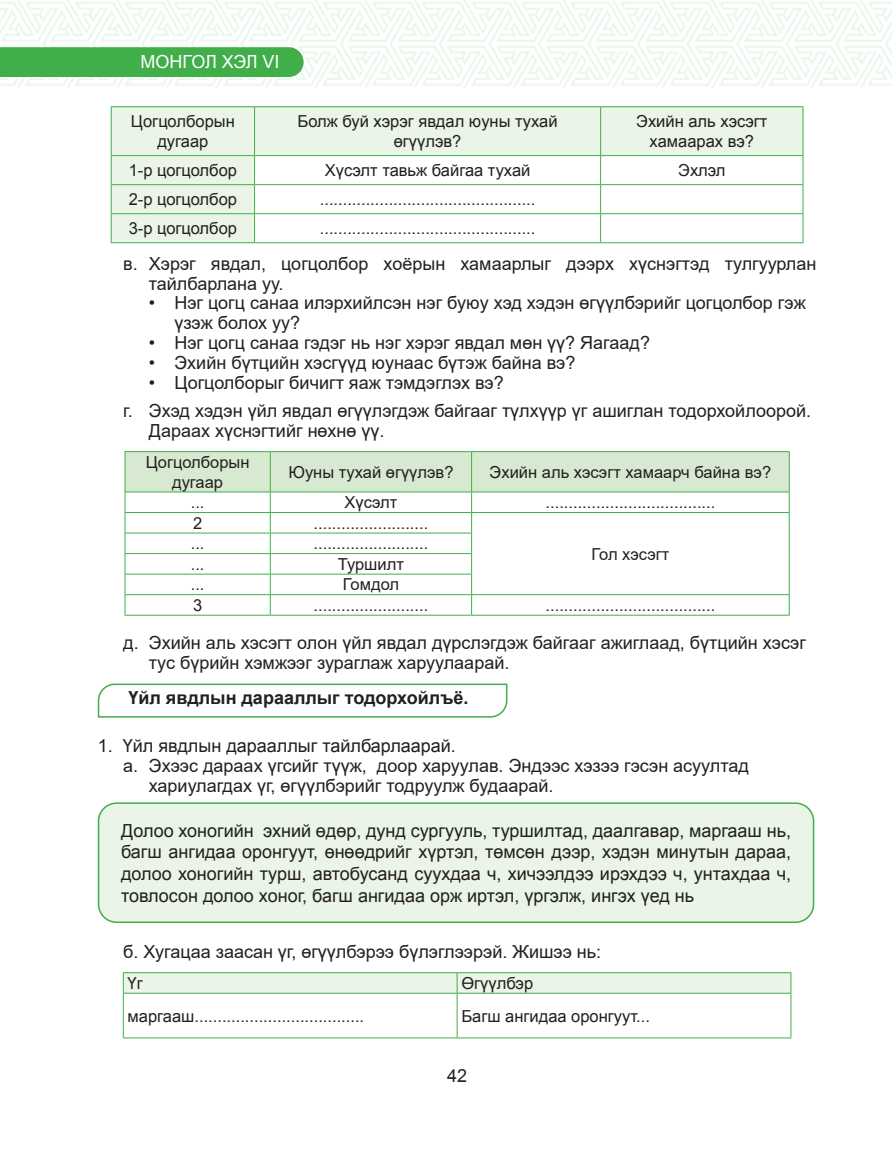
<style>
.page{position:relative;width:893px;height:1149px;background:#fff}
.page>*{position:absolute;margin:0;border:0;box-sizing:border-box;transform-origin:0 0}
.t1{font:18px/19.8px "Arial";color:#231f20}
.t2{font:18px/21.6px "MAK Arial";color:#231f20;text-align:justify}
.t3{font:700 18px "Arial";color:#231f20}
.t4{font:18px "MAK Arial";letter-spacing:-.005em;color:#fff}
.t5{font:16.5px/19.8px "MAK Arial";color:#231f20;text-align:center}
.t6{font:16.5px/19.8px "Arial";color:#231f20;text-align:center}
</style>
<div class="page">
<svg style="left:0;top:0;width:892px;height:87px"></svg>
<svg style="left:112px;top:107px;width:691px;height:135px;fill:#eaf4e7"></svg>
<hr style="left:111px;top:106px;width:144px;height:1px;background:#40ae49">
<hr style="left:111px;top:107px;width:1px;height:48px;background:#40ae49">
<hr style="left:255px;top:106px;width:346px;height:1px;background:#40ae49">
<hr style="left:254px;top:107px;width:1px;height:48px;background:#40ae49">
<hr style="left:601px;top:106px;width:202px;height:1px;background:#40ae49">
<hr style="left:600px;top:107px;width:1px;height:48px;background:#40ae49">
<hr style="left:803px;top:107px;width:1px;height:48px;background:#40ae49">
<hr style="left:111px;top:155px;width:144px;height:1px;background:#40ae49">
<hr style="left:255px;top:155px;width:346px;height:1px;background:#40ae49">
<hr style="left:601px;top:155px;width:202px;height:1px;background:#40ae49">
<hr style="left:111px;top:184px;width:144px;height:1px;background:#40ae49">
<hr style="left:255px;top:184px;width:346px;height:1px;background:#40ae49">
<hr style="left:601px;top:184px;width:202px;height:1px;background:#40ae49">
<hr style="left:111px;top:213px;width:144px;height:1px;background:#40ae49">
<svg style="left:111px;top:156px;width:1px;height:86px"></svg>
<hr style="left:255px;top:213px;width:346px;height:1px;background:#40ae49">
<svg style="left:254px;top:156px;width:1px;height:86px"></svg>
<hr style="left:601px;top:213px;width:202px;height:1px;background:#40ae49">
<svg style="left:600px;top:156px;width:1px;height:86px"></svg>
<svg style="left:803px;top:156px;width:1px;height:86px"></svg>
<hr style="left:111px;top:242px;width:144px;height:1px;background:#40ae49">
<hr style="left:255px;top:242px;width:346px;height:1px;background:#40ae49">
<hr style="left:601px;top:242px;width:202px;height:1px;background:#40ae49">
<svg style="left:125px;top:451px;width:665px;height:163px"></svg>
<hr style="left:125px;top:614px;width:145px;height:1px;background:#40ae49">
<hr style="left:270px;top:614px;width:202px;height:1px;background:#40ae49">
<hr style="left:472px;top:614px;width:318px;height:1px;background:#40ae49">
<svg style="left:97px;top:683px;width:411px;height:35px"></svg>
<div style="left:99px;top:802px;width:714px;height:119px;background:#eaf4e7;border-radius:18px"></div>
<div style="left:98px;top:802px;width:716px;height:120px;border:2px solid #40ae49;border-radius:18px"></div>
<svg style="left:123px;top:972px;width:668px;height:20px;background:#e0f0de"></svg>
<hr style="left:123px;top:992px;width:334px;height:1px;background:#40ae49">
<hr style="left:123px;top:993px;width:1px;height:44px;background:#40ae49">
<hr style="left:457px;top:992px;width:334px;height:1px;background:#40ae49">
<hr style="left:457px;top:993px;width:1px;height:44px;background:#40ae49">
<hr style="left:790px;top:993px;width:1px;height:44px;background:#40ae49">
<hr style="left:123px;top:1037px;width:334px;height:1px;background:#40ae49">
<hr style="left:457px;top:1037px;width:334px;height:1px;background:#40ae49">
<p class="t4" style="left:141px;top:55px;width:140px">МОНГОЛ ХЭЛ VI</p>
<p class="t5" style="left:131px;top:113px;width:105px">Цогцолборын дугаар</p>
<p class="t5" style="left:298px;top:113px;width:262px">Болж буй хэрэг явдал юуны тухай өгүүлэв?</p>
<p class="t5" style="left:636px;top:113px;width:133px">Эхийн аль хэсэгт хамаарах вэ?</p>
<p class="t5" style="left:129px;top:162px;width:110px">1-р цогцолбор</p>
<p class="t5" style="left:325px;top:162px;width:207px">Хүсэлт тавьж байгаа тухай</p>
<p class="t5" style="left:678px;top:162px;width:49px">Эхлэл</p>
<p class="t5" style="left:129px;top:191px;width:110px">2-р цогцолбор</p>
<p class="t5" style="left:320px;top:191px;width:217px">...............................................</p>
<p class="t5" style="left:129px;top:220px;width:110px">3-р цогцолбор</p>
<p class="t5" style="left:320px;top:220px;width:217px">...............................................</p>
<p class="t1" style="left:149px;top:253px;width:669px;text-indent:-26px">в. Хэрэг явдал, цогцолбор хоёрын хамаарлыг дээрх хүснэгтэд тулгуурлан тайлбарлана уу.</p>
<p class="t1" style="left:174px;top:293px;width:633px;text-indent:-26px">• Нэг цогц санаа илэрхийлсэн нэг буюу хэд хэдэн өгүүлбэрийг цогцолбор гэж үзэж болох уу?</p>
<p class="t1" style="left:149px;top:332px;width:503px">• Нэг цогц санаа гэдэг нь нэг хэрэг явдал мөн үү? Яагаад?</p>
<p class="t1" style="left:149px;top:352px;width:428px">• Эхийн бүтцийн хэсгүүд юунаас бүтэж байна вэ?</p>
<p class="t1" style="left:123px;top:368px;width:689px;line-height:28.3px;text-indent:26px">• Цогцолборыг бичигт яаж тэмдэглэх вэ?<br>г. Эхэд хэдэн үйл явдал өгүүлэгдэж байгааг түлхүүр үг ашиглан тодорхойлоорой.</p>
<p class="t1" style="left:149px;top:420px;width:237px">Дараах хүснэгтийг нөхнө үү.</p>
<p class="t6" style="left:146px;top:452px;width:105px">Цогцолборын дугаар</p>
<p class="t6" style="left:288px;top:462px;width:167px">Юуны тухай өгүүлэв?</p>
<p class="t6" style="left:490px;top:462px;width:283px">Эхийн аль хэсэгт хамаарч байна вэ?</p>
<p class="t6" style="left:191px;top:492px;width:15px">...</p>
<p class="t6" style="left:344px;top:492px;width:54px">Хүсэлт</p>
<p class="t6" style="left:546px;top:492px;width:171px">.....................................</p>
<p class="t6" style="left:193px;top:513px;width:11px">2</p>
<p class="t6" style="left:314px;top:513px;width:116px">.........................</p>
<p class="t6" style="left:591px;top:543px;width:79px">Гол хэсэгт</p>
<p class="t6" style="left:191px;top:533px;width:15px">...</p>
<p class="t6" style="left:314px;top:533px;width:116px">.........................</p>
<p class="t6" style="left:191px;top:554px;width:15px">...</p>
<p class="t6" style="left:338px;top:554px;width:68px">Туршилт</p>
<p class="t6" style="left:191px;top:574px;width:15px">...</p>
<p class="t6" style="left:343px;top:574px;width:58px">Гомдол</p>
<p class="t6" style="left:193px;top:595px;width:11px">3</p>
<p class="t6" style="left:314px;top:595px;width:116px">.........................</p>
<p class="t6" style="left:546px;top:595px;width:171px">.....................................</p>
<p class="t1" style="left:149px;top:632px;width:659px;text-indent:-26px">д. Эхийн аль хэсэгт олон үйл явдал дүрслэгдэж байгааг ажиглаад, бүтцийн хэсэг тус бүрийн хэмжээг зураглаж харуулаарай.</p>
<p class="t3" style="left:128px;top:685px;width:342px">Үйл явдлын дарааллыг тодорхойлъё.</p>
<p class="t2" style="left:98px;top:736px;width:360px">1. Үйл явдлын дарааллыг тайлбарлаарай.</p>
<p class="t1" style="left:149px;top:755px;width:602px;text-indent:-26px">а. Эхээс дараах үгсийг түүж, доор харуулав. Эндээс хэзээ гэсэн асуултад хариулагдах үг, өгүүлбэрийг тодруулж будаарай.</p>
<p class="t2" style="left:121px;top:821px;width:671px">Долоо хоногийн эхний өдөр, дунд сургууль, туршилтад, даалгавар, маргааш нь, багш ангидаа оронгуут, өнөөдрийг хүртэл, төмсөн дээр, хэдэн минутын дараа, долоо хоногийн турш, автобусанд суухдаа ч, хичээлдээ ирэхдээ ч, унтахдаа ч, товлосон долоо хоног, багш ангидаа орж иртэл, үргэлж, ингэх үед нь</p>
<p class="t1" style="left:123px;top:941px;width:479px">б. Хугацаа заасан үг, өгүүлбэрээ бүлэглээрэй. Жишээ нь:</p>
<p class="t5" style="left:128px;top:974px;width:17px">Үг</p>
<p class="t5" style="left:461px;top:974px;width:73px">Өгүүлбэр</p>
<p class="t5" style="left:128px;top:1007px;width:238px">маргааш.....................................</p>
<p class="t5" style="left:461px;top:1007px;width:190px">Багш ангидаа оронгуут...</p>
<p class="t2" style="left:447px;top:1066px;width:22px">42</p>
</div>
